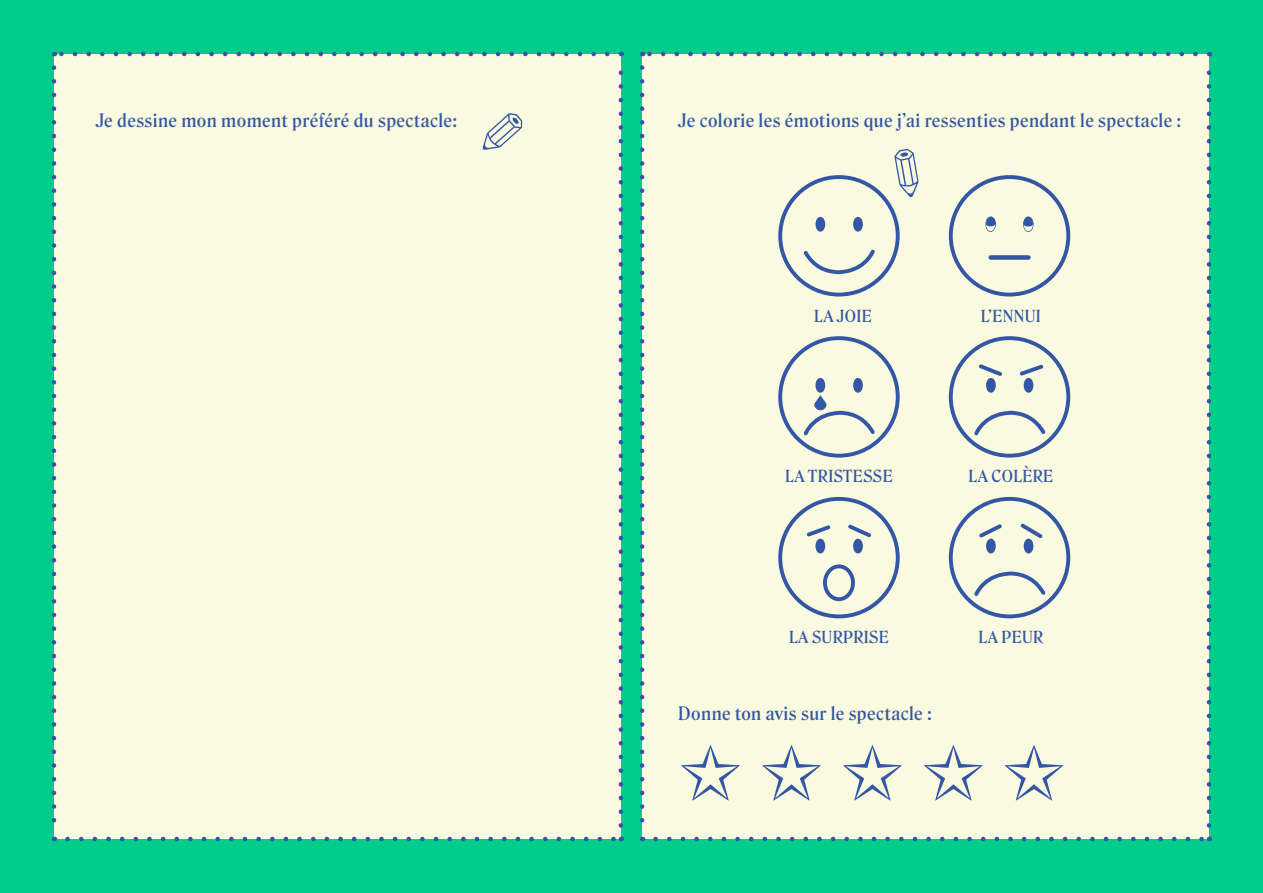
<style>
.page{position:relative;width:1263px;height:893px;background:#00cc8c}
.page>*{position:absolute;margin:0;border:0;box-sizing:border-box;transform-origin:0 0}
.t1{font:78.3px "Zapf Dingbats ITC";color:#3356a5}
.t2{font:500 18px "Roslindale Deck Narrow";letter-spacing:.025em;color:#3356a5}
.t3{font:500 16.2px "Roslindale Deck Narrow";letter-spacing:.025em;color:#3356a5}
</style>
<div class="page">
<div style="left:642px;top:54px;width:567px;height:785px;background:#f9fadf"></div>
<svg style="left:656px;top:837px;width:546px;height:4px"></svg>
<svg style="left:649px;top:52px;width:546px;height:4px"></svg>
<svg style="left:640px;top:68px;width:4px;height:773px"></svg>
<svg style="left:1207px;top:52px;width:4px;height:773px"></svg>
<div style="left:54px;top:54px;width:567px;height:785px;background:#f9fadf"></div>
<svg style="left:67px;top:837px;width:547px;height:4px"></svg>
<svg style="left:61px;top:52px;width:546px;height:4px"></svg>
<svg style="left:52px;top:68px;width:4px;height:773px"></svg>
<svg style="left:619px;top:52px;width:4px;height:773px"></svg>
<svg style="left:778px;top:336px;width:122px;height:122px"></svg>
<svg style="left:949px;top:336px;width:121px;height:122px"></svg>
<svg style="left:949px;top:497px;width:121px;height:121px"></svg>
<svg style="left:778px;top:497px;width:122px;height:121px"></svg>
<svg style="left:949px;top:175px;width:121px;height:122px"></svg>
<svg style="left:778px;top:175px;width:122px;height:122px"></svg>
<p class="t2" style="left:96px;top:105px;width:363px">Je dessine mon moment préféré du spectacle:</p>
<p class="t2" style="left:678px;top:105px;width:505px">Je colorie les émotions que j’ai ressenties pendant le spectacle :</p>
<p class="t3" style="left:814px;top:302px;width:59px">LA JOIE</p>
<p class="t3" style="left:981px;top:302px;width:62px">L’ENNUI</p>
<p class="t3" style="left:785px;top:463px;width:109px">LA TRISTESSE</p>
<p class="t3" style="left:968px;top:463px;width:86px">LA COLÈRE</p>
<p class="t3" style="left:789px;top:624px;width:101px">LA SURPRISE</p>
<p class="t3" style="left:978px;top:624px;width:66px">LA PEUR</p>
<p class="t2" style="left:678px;top:699px;width:255px">Donne ton avis sur le spectacle :</p>
<p class="t1" style="left:678px;top:736px;width:389px">✩✩✩✩✩</p>
</div>
